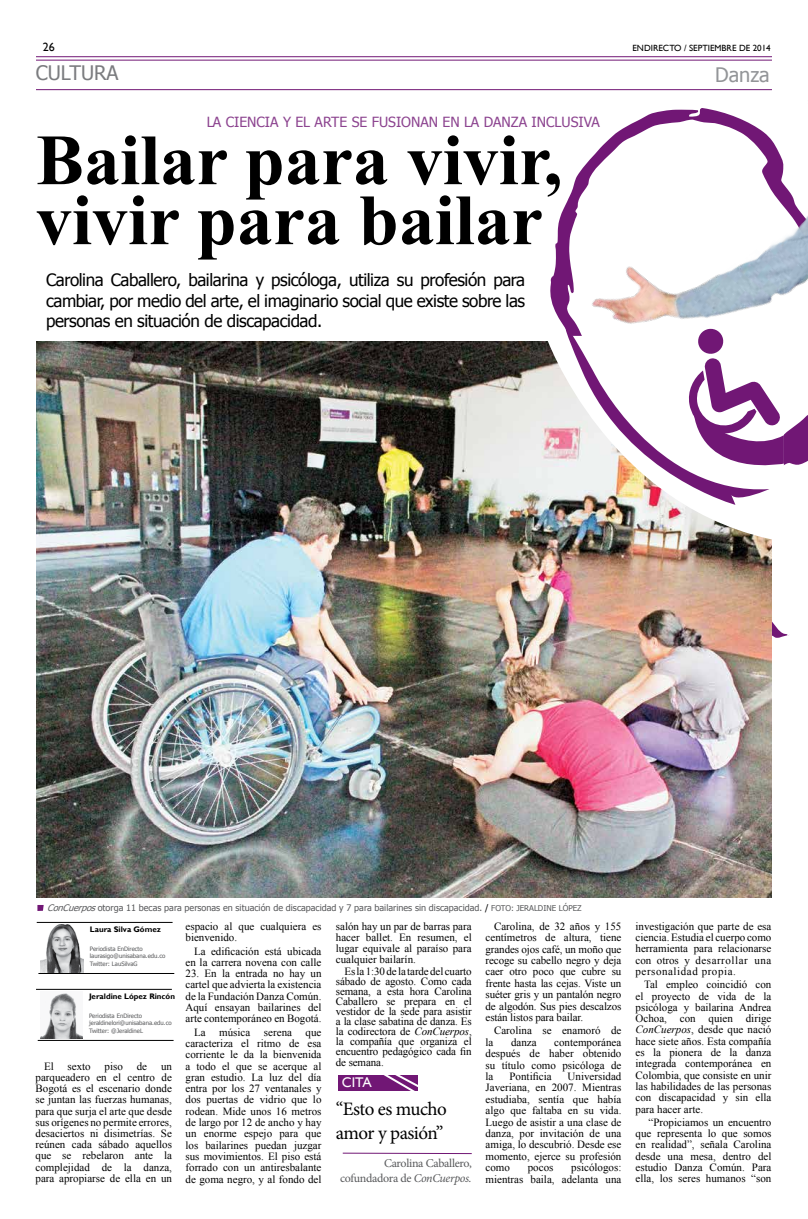
<style>
.page{position:relative;width:808px;height:1219px;background:#fff}
.page>*{position:absolute;margin:0;border:0;box-sizing:border-box;transform-origin:0 0}
.t1{font:700 72px/60px "Times New Roman";color:#000}
.t2{font:20px "Tahoma";color:#7b7c7f}
.t3{font:20px "Tahoma";color:#939598}
.t4{font:19px/24px "Minion Pro";letter-spacing:-.03em;color:#000}
.t5{font:17px/20.4px "Tahoma";letter-spacing:-.025em;color:#000;text-align:justify}
.t6{font:14px "Tahoma";color:#711775}
.t7{font:14px "Gill Sans";color:#fff}
.t8{font:12px/14.4px "Minion Pro";letter-spacing:-.025em;color:#58595b;text-align:right}
.t9{font:12px "Gill Sans";color:#000}
.t10{font:11px/11.3px "Times New Roman";color:#000;text-align:justify}
.t11{font:9px "Tahoma";color:#58595b}
.t12{font:9px "Gill Sans";color:#000}
.t13{font:700 8px "Gill Sans";color:#000}
.t14{font:6px/7.2px "Tahoma";color:#58595b}
.s1{font-style:italic}
.s2{color:#000}
.s3{font-size:8px}
</style>
<div class="page">
<hr style="left:36px;top:89px;width:736px;height:1px;background:#711775">
<hr style="left:36px;top:56px;width:736px;height:1px;background:#711775">
<hr style="left:36px;top:60px;width:736px;height:1px;background:#711775">
<div style="left:338px;top:1075px;width:79px;height:16px;background:#711775"></div>
<svg style="left:383px;top:1075px;width:35px;height:16px"></svg>
<svg style="left:342px;top:1152px;width:130px;height:2px"></svg>
<img style="left:499px;top:56px;width:309px;height:286px">
<img style="left:36px;top:342px;width:736px;height:556px">
<img style="left:546px;top:505px;width:141px;height:37px">
<svg style="left:538px;top:270px;width:231px;height:235px"></svg>
<svg style="left:687px;top:328px;width:121px;height:317px"></svg>
<hr style="left:37px;top:922px;width:136px;height:1px;background:#000">
<hr style="left:38px;top:973px;width:136px;height:1px;background:#000">
<img style="left:41px;top:925px;width:42px;height:48px">
<hr style="left:36px;top:989px;width:136px;height:1px;background:#000">
<hr style="left:38px;top:1040px;width:136px;height:1px;background:#000">
<img style="left:40px;top:993px;width:42px;height:45px">
<svg style="left:37px;top:905px;width:7px;height:6px"></svg>
<p class="t9" style="left:43px;top:40px;width:13px">26</p>
<p class="t12" style="left:632px;top:43px;width:140px">ENDIRECTO / SEPTIEMBRE DE 2014</p>
<h2 class="t3" style="left:715px;top:61px;width:56px">Danza</h2>
<h2 class="t2" style="left:36px;top:60px;width:84px">CULTURA</h2>
<p class="t6" style="left:206px;top:113px;width:395px">LA CIENCIA Y EL ARTE SE FUSIONAN EN LA DANZA INCLUSIVA</p>
<h1 class="t1" style="left:36px;top:128px;width:528px">Bailar para vivir, vivir para bailar</h1>
<h3 class="t5" style="left:46px;top:269px;width:481px">Carolina Caballero, bailarina y psicóloga, utiliza su profesión para cambiar, por medio del arte, el imaginario social que existe sobre las personas en situación de discapacidad.</h3>
<p class="t11" style="left:47px;top:901px;width:536px"><span class="s1">ConCuerpos</span>otorga 11 becas para personas en situación de discapacidad y 7 para bailarines sin discapacidad. <span class="s2">/</span> <span class="s3">FOTO: JERALDINE LÓPEZ</span></p>
<p class="t13" style="left:90px;top:925px;width:73px">Laura Silva Gómez</p>
<p class="t14" style="left:90px;top:945px;width:77px">Periodista EnDirecto laurasigo@unisabana.edu.co<br>Twitter: LauSilvaG</p>
<p class="t13" style="left:89px;top:992px;width:87px">Jeraldine López Rincón</p>
<p class="t14" style="left:89px;top:1012px;width:84px">Periodista EnDirecto jeraldinelori@unisabana.edu.co<br>Twitter: @JeraldineL</p>
<p class="t10" style="left:44px;top:1060px;width:11px">El</p>
<p class="t10" style="left:68px;top:1060px;width:25px">sexto</p>
<p class="t10" style="left:105px;top:1060px;width:20px">piso</p>
<p class="t10" style="left:137px;top:1060px;width:12px">de</p>
<p class="t10" style="left:36px;top:1060px;width:138px;text-indent:125px">un parqueadero en el centro de Bogotá es el escenario donde se juntan las fuerzas humanas, para que surja el arte que desde sus orígenes no permite errores, desaciertos ni disimetrías. Se reúnen cada sábado aquellos que se rebelaron ante la complejidad de la danza, para apropiarse de ella en un</p>
<p class="t10" style="left:185px;top:920px;width:138px">espacio al que cualquiera es bienvenido.</p>
<p class="t10" style="left:185px;top:945px;width:138px;text-align:right">La edificación está ubicada en la carrera novena con calle</p>
<p class="t10" style="left:185px;top:968px;width:138px">23. En la entrada no hay un cartel que advierta la existencia de la Fundación Danza Común.<br>Aquí ensayan bailarines del arte contemporáneo en Bogotá.</p>
<p class="t10" style="left:185px;top:1026px;width:138px;text-indent:9px">La música serena que caracteriza el ritmo de esa corriente le da la bienvenida a todo el que se acerque al gran estudio. La luz del día entra por los 27 ventanales y dos puertas de vidrio que lo rodean. Mide unos 16 metros de largo por 12 de ancho y hay un enorme espejo para que los bailarines puedan juzgar sus movimientos. El piso está forrado con un antiresbalante de goma negro, y al fondo del</p>
<p class="t10" style="left:336px;top:920px;width:137px;line-height:11px">salón hay un par de barras para hacer ballet. En resumen, el lugar equivale al paraíso para cualquier bailarín.</p>
<p class="t10" style="left:336px;top:966px;width:137px;line-height:10px;text-indent:9px">Es la 1:30 de la tarde del cuarto sábado de agosto. Como cada semana, a esta hora Carolina Caballero se prepara en el vestidor de la sede para asistir a la clase sabatina de danza. Es la codirectora de <span class="s1">ConCuerpos</span>, la compañía que organiza el encuentro pedagógico cada fin</p>
<p class="t10" style="left:336px;top:1056px;width:49px">de semana.</p>
<p class="t7" style="left:342px;top:1074px;width:18px">Cita</p>
<h3 class="t4" style="left:336px;top:1097px;width:112px">“Esto es mucho amor y pasión”</h3>
<p class="t8" style="left:340px;top:1156px;width:133px">Carolina Caballero, cofundadora de <span class="s1">ConCuerpos.</span></p>
<p class="t10" style="left:485px;top:920px;width:137px;text-indent:9px">Carolina, de 32 años y 155 centímetros de altura, tiene grandes ojos café, un moño que recoge su cabello negro y deja caer otro poco que cubre su frente hasta las cejas. Viste un suéter gris y un pantalón negro de algodón. Sus pies descalzos están listos para bailar.</p>
<p class="t10" style="left:494px;top:1025px;width:129px">Carolina se enamoró de</p>
<p class="t10" style="left:485px;top:1036px;width:9px">la</p>
<p class="t10" style="left:511px;top:1036px;width:27px">danza</p>
<p class="t10" style="left:485px;top:1036px;width:137px;text-indent:69px">contemporánea después de haber obtenido su título como psicóloga de la</p>
<p class="t10" style="left:485px;top:1070px;width:137px;text-indent:82px">Universidad Javeriana, en 2007. Mientras estudiaba, sentía que había algo que faltaba en su vida.<br>Luego de asistir a una clase de danza, por invitación de una amiga, lo descubrió. Desde ese momento, ejerce su profesión como</p>
<p class="t10" style="left:509px;top:1070px;width:44px">Pontificia</p>
<p class="t10" style="left:485px;top:1162px;width:137px;text-align:right">psicólogos:<br>mientras baila, adelanta una</p>
<p class="t10" style="left:528px;top:1162px;width:27px">pocos</p>
<p class="t10" style="left:635px;top:920px;width:137px">investigación que parte de esa ciencia. Estudia el cuerpo como herramienta para relacionarse con otros y desarrollar una personalidad propia.</p>
<p class="t10" style="left:635px;top:979px;width:137px;text-indent:9px">Tal empleo coincidió con el proyecto de vida de la psicóloga y bailarina Andrea Ochoa, con quien dirige <span class="s1">ConCuerpos</span>, desde que nació hace siete años. Esta compañía es la pionera de la danza integrada contemporánea en Colombia, que consiste en unir las habilidades de las personas con discapacidad y sin ella para hacer arte.</p>
<p class="t10" style="left:635px;top:1116px;width:137px;text-indent:13px">“Propiciamos un encuentro que representa lo que somos en realidad”, señala Carolina desde una mesa, dentro del estudio Danza Común. Para ella, los seres humanos “son</p>
</div>
